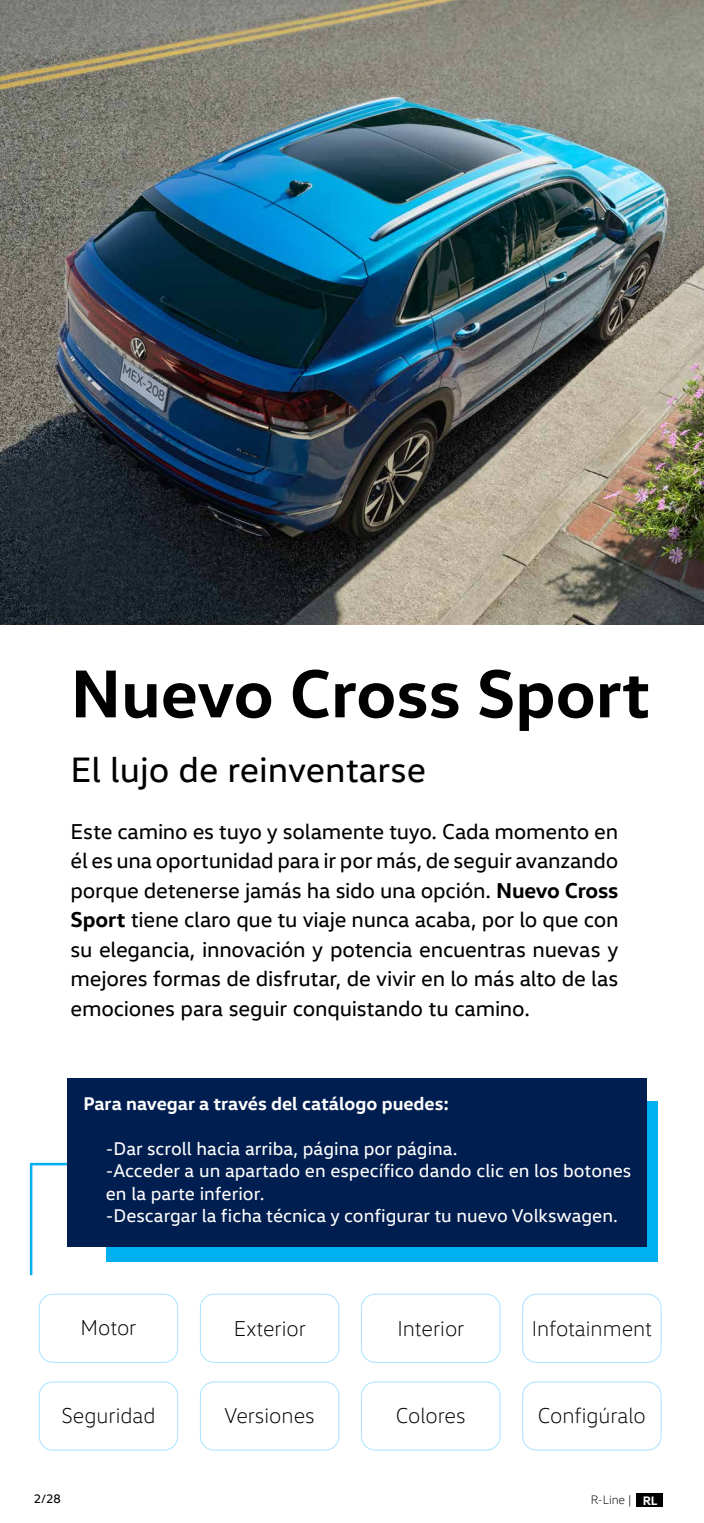
<style>
.page{position:relative;width:704px;height:1523px;background:#fff}
.page>*{position:absolute;margin:0;border:0;box-sizing:border-box;transform-origin:0 0}
.t1{font:700 68.75px "VW Head";color:#000}
.t2{font:35.94px "VW Head";color:#000}
.t3{font:21.88px/29.5px "VW Head";letter-spacing:-.01em;color:#000;text-align:justify}
.t4{font:300 21.88px "VW Head";color:#000}
.t5{font:18.75px/22.5px "VW Head";color:#fff}
.t6{font:700 18.75px "VW Head";color:#fff}
.t7{font:300 12.5px "VW Head";color:#000101}
.t8{font:12.5px "VW Head";color:#000101}
.s1{font-weight:700}
.s2{font-weight:700;color:#fff}
</style>
<div class="page">
<div style="left:636px;top:1493px;width:26px;height:13px;background:#000"></div>
<div style="left:106px;top:1101px;width:550px;height:160px;background:#00b0f0"></div>
<img style="left:0;top:0;width:703px;height:624px">
<svg style="left:29px;top:1162px;width:44px;height:114px"></svg>
<div style="left:67px;top:1078px;width:578px;height:168px;background:#001e50"></div>
<div style="left:39px;top:1293px;width:139px;height:69px;border:1px solid #a9e3ff;border-radius:14px"></div>
<div style="left:39px;top:1381px;width:139px;height:69px;border:1px solid #a9e3ff;border-radius:14px"></div>
<div style="left:361px;top:1293px;width:139px;height:69px;border:1px solid #a9e3ff;border-radius:14px"></div>
<div style="left:522px;top:1293px;width:139px;height:69px;border:1px solid #a9e3ff;border-radius:14px"></div>
<div style="left:200px;top:1381px;width:139px;height:69px;border:1px solid #a9e3ff;border-radius:14px"></div>
<div style="left:200px;top:1293px;width:139px;height:69px;border:1px solid #a9e3ff;border-radius:14px"></div>
<div style="left:361px;top:1381px;width:139px;height:69px;border:1px solid #a9e3ff;border-radius:14px"></div>
<div style="left:522px;top:1381px;width:139px;height:69px;border:1px solid #a9e3ff;border-radius:14px"></div>
<h1 class="t1" style="left:70px;top:649px;width:581px">Nuevo Cross Sport</h1>
<h2 class="t2" style="left:70px;top:748px;width:357px">El lujo de reinventarse</h2>
<p class="t3" style="left:70px;top:815px;width:549px">Este camino es tuyo y solamente tuyo. Cada momento en él es una oportunidad para ir por más, de seguir avanzando porque detenerse jamás ha sido una opción. <span class="s1">Nuevo Cross Sport</span> tiene claro que tu viaje nunca acaba, por lo que con su elegancia, innovación y potencia encuentras nuevas y mejores formas de disfrutar, de vivir en lo más alto de las emociones para seguir conquistando tu camino.</p>
<p class="t6" style="left:83px;top:1091px;width:367px">Para navegar a través del catálogo puedes:</p>
<p class="t5" style="left:106px;top:1136px;width:526px">-Dar scroll hacia arriba, página por página.<br>-Acceder a un apartado en específico dando clic en los botones en la parte inferior.<br>-Descargar la ficha técnica y configurar tu nuevo Volkswagen.</p>
<p class="t4" style="left:81px;top:1315px;width:57px">Motor</p>
<p class="t4" style="left:61px;top:1403px;width:95px">Seguridad</p>
<p class="t4" style="left:234px;top:1315px;width:74px">Exterior</p>
<p class="t4" style="left:224px;top:1403px;width:92px">Versiones</p>
<p class="t4" style="left:397px;top:1315px;width:68px">Interior</p>
<p class="t4" style="left:531px;top:1315px;width:122px">Infotainment</p>
<p class="t4" style="left:395px;top:1403px;width:71px">Colores</p>
<p class="t4" style="left:537px;top:1403px;width:109px">Configúralo</p>
<p class="t8" style="left:34px;top:1491px;width:29px">2/28</p>
<p class="t7" style="left:590px;top:1492px;width:68px">R-Line | <span class="s2">RL</span></p>
</div>
